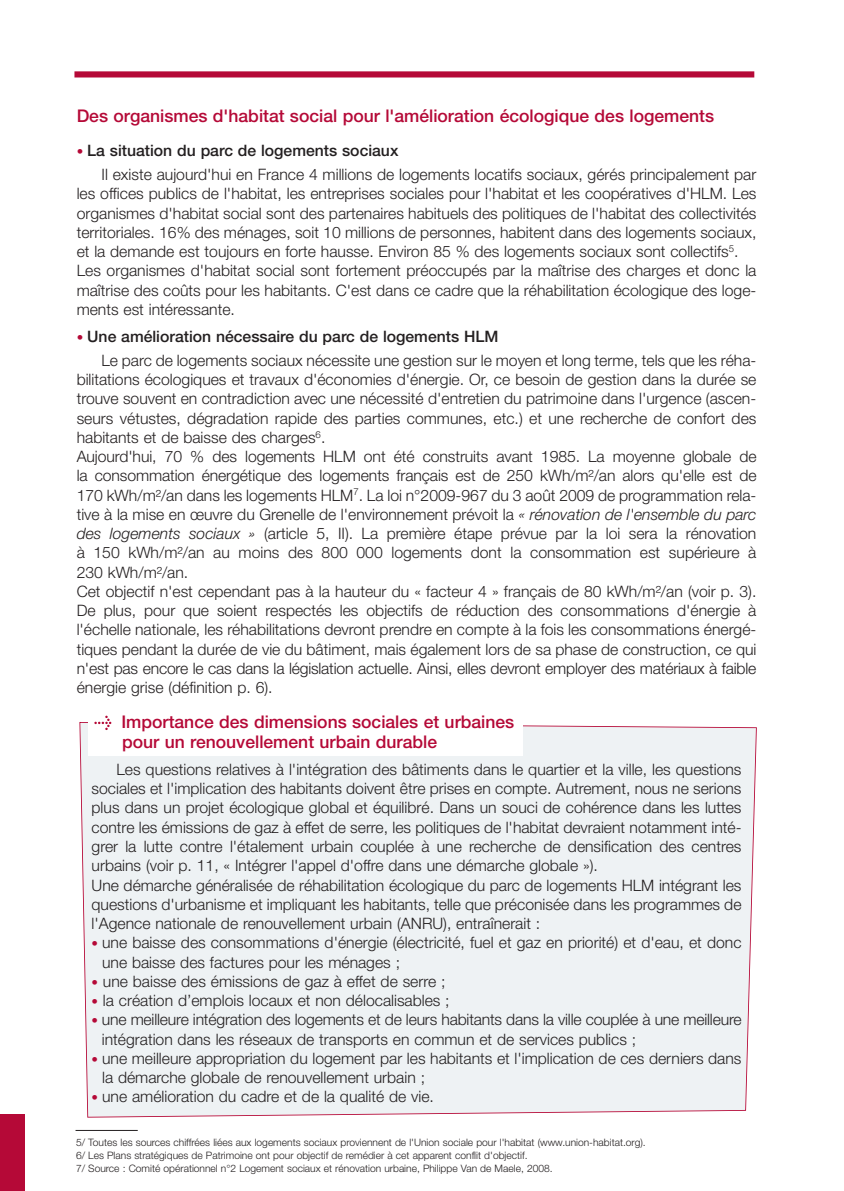
<style>
.page{position:relative;width:844px;height:1191px;background:#fff}
.page>*{position:absolute;margin:0;border:0;box-sizing:border-box;transform-origin:0 0}
.t1{font:500 17.5px/20.1px "Helvetica Neue";color:#b50937}
.t2{font:300 15.75px/19.2px "Helvetica Neue";color:#231f20}
.t3{font:300 10.15px/13.1px "Helvetica Neue";color:#231f20}
.s1{font-size:13.12px;color:#b50937}
.s2{font-weight:500}
.s3{font-style:italic}
</style>
<div class="page">
<div style="left:79px;top:722px;width:677px;height:395px;background:#eef2f4"></div>
<div style="left:88px;top:712px;width:434px;height:43px;background:#fff"></div>
<hr style="left:75px;top:1130px;width:63px;height:1px;background:#231f20">
<div style="left:0;top:1114px;width:25px;height:77px;background:#b50937"></div>
<svg style="left:94px;top:715px;width:17px;height:15px"></svg>
<div style="left:74px;top:71px;width:680px;height:6px;background:#b50937"></div>
<p class="t1" style="left:77px;top:107px;width:638px">Des organismes d'habitat social pour l'amélioration écologique des logements</p>
<p class="t2" style="left:101px;top:140px;width:656px;line-height:24.2px;text-indent:-25px"><span class="s1">•</span> <span class="s2">La situation du parc de logements sociaux<br></span>Il existe aujourd'hui en France 4 millions de logements locatifs sociaux, gérés principalement par</p>
<p class="t2" style="left:77px;top:185px;width:681px">les offices publics de l'habitat, les entreprises sociales pour l'habitat et les coopératives d'HLM. Les organismes d'habitat social sont des partenaires habituels des politiques de l'habitat des collectivités territoriales. 16% des ménages, soit 10 millions de personnes, habitent dans des logements sociaux, et la demande est toujours en forte hausse. Environ 85 % des logements sociaux sont collectifs<sup>5</sup>.<br>Les organismes d'habitat social sont fortement préoccupés par la maîtrise des charges et donc la maîtrise des coûts pour les habitants. C'est dans ce cadre que la réhabilitation écologique des loge&shy;ments est intéressante.</p>
<p class="t2" style="left:101px;top:325px;width:656px;line-height:24.2px;text-indent:-25px"><span class="s1">•</span> <span class="s2">Une amélioration nécessaire du parc de logements HLM<br></span>Le parc de logements sociaux nécessite une gestion sur le moyen et long terme, tels que les réha-</p>
<p class="t2" style="left:77px;top:371px;width:681px">bilitations écologiques et travaux d'économies d'énergie. Or, ce besoin de gestion dans la durée se trouve souvent en contradiction avec une nécessité d'entretien du patrimoine dans l'urgence (ascen&shy;seurs vétustes, dégradation rapide des parties communes, etc.) et une recherche de confort des habitants et de baisse des charges<sup>6</sup>.<br>Aujourd'hui, 70 % des logements HLM ont été construits avant 1985. La moyenne globale de la consommation énergétique des logements français est de 250 kWh/m²/an alors qu'elle est de 170 kWh/m²/an dans les logements HLM<sup>7</sup>. La loi n°2009-967 du 3 août 2009 de programmation rela&shy;tive à la mise en œuvre du Grenelle de l'environnement prévoit la <span class="s3">« rénovation de l'ensemble du parc des logements sociaux »</span> (article 5, II). La première étape prévue par la loi sera la rénovation à 150 kWh/m²/an au moins des 800 000 logements dont la consommation est supérieure à 230 kWh/m²/an.<br>Cet objectif n'est cependant pas à la hauteur du « facteur 4 » français de 80 kWh/m²/an (voir p. 3).<br>De plus, pour que soient respectés les objectifs de réduction des consommations d'énergie à l'échelle nationale, les réhabilitations devront prendre en compte à la fois les consommations énergé&shy;tiques pendant la durée de vie du bâtiment, mais également lors de sa phase de construction, ce qui n'est pas encore le cas dans la législation actuelle. Ainsi, elles devront employer des matériaux à faible énergie grise (définition p. 6).</p>
<p class="t1" style="left:121px;top:713px;width:394px">Importance des dimensions sociales et urbaines pour un renouvellement urbain durable</p>
<p class="t2" style="left:92px;top:761px;width:651px;text-indent:25px">Les questions relatives à l'intégration des bâtiments dans le quartier et la ville, les questions sociales et l'implication des habitants doivent être prises en compte. Autrement, nous ne serions plus dans un projet écologique global et équilibré. Dans un souci de cohérence dans les luttes contre les émissions de gaz à effet de serre, les politiques de l'habitat devraient notamment inté&shy;grer la lutte contre l'étalement urbain couplée à une recherche de densification des centres urbains (voir p. 11, « Intégrer l'appel d'offre dans une démarche globale »).<br>Une démarche généralisée de réhabilitation écologique du parc de logements HLM intégrant les questions d'urbanisme et impliquant les habitants, telle que préconisée dans les programmes de l'Agence nationale de renouvellement urbain (ANRU), entraînerait :</p>
<p class="t2" style="left:102px;top:934px;width:640px;text-indent:-10px"><span class="s1">•</span> une baisse des consommations d'énergie (électricité, fuel et gaz en priorité) et d'eau, et donc une baisse des factures pour les ménages ;</p>
<p class="t2" style="left:92px;top:973px;width:355px"><span class="s1">•</span> une baisse des émissions de gaz à effet de serre ;</p>
<p class="t2" style="left:92px;top:992px;width:359px"><span class="s1">•</span> la création d’emplois locaux et non délocalisables ;</p>
<p class="t2" style="left:102px;top:1011px;width:641px;text-indent:-10px"><span class="s1">•</span> une meilleure intégration des logements et de leurs habitants dans la ville couplée à une meilleure intégration dans les réseaux de transports en commun et de services publics ;</p>
<p class="t2" style="left:102px;top:1050px;width:640px;text-indent:-10px"><span class="s1">•</span> une meilleure appropriation du logement par les habitants et l'implication de ces derniers dans la démarche globale de renouvellement urbain ;</p>
<p class="t2" style="left:92px;top:1088px;width:344px"><span class="s1">•</span> une amélioration du cadre et de la qualité de vie.</p>
<p class="t3" style="left:76px;top:1136px;width:571px">5/ Toutes les sources chiffrées liées aux logements sociaux proviennent de l'Union sociale pour l'habitat (www.union-habitat.org).<br>6/ Les Plans stratégiques de Patrimoine ont pour objectif de remédier à cet apparent conflit d'objectif.<br>7/ Source : Comité opérationnel n°2 Logement sociaux et rénovation urbaine, Philippe Van de Maele, 2008.</p>
</div>
